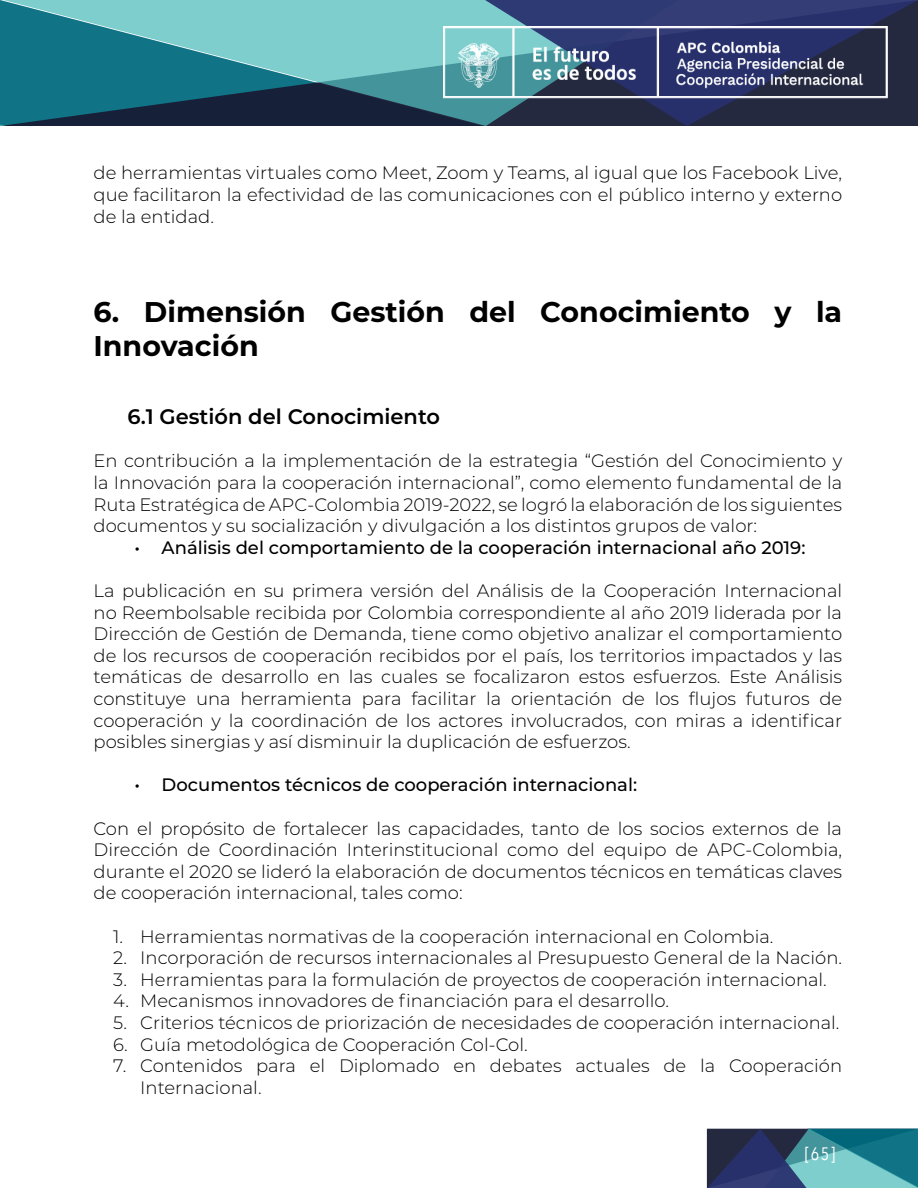
<style>
.page{position:relative;width:918px;height:1188px;background:#fff}
.page>*{position:absolute;margin:0;border:0;box-sizing:border-box;transform-origin:0 0}
.t1{font:700 28.5px/34.2px "Montserrat";color:#000}
.t2{font:600 21px "Montserrat";color:#000}
.t3{font:300 18px/21.6px "Montserrat";color:#000;text-align:justify}
.t4{font:500 18px "Montserrat";color:#000}
.t5{font:18px "Avenir Next Condensed";color:#fff}
</style>
<div class="page">
<svg style="left:0;top:0;width:3px;height:126px"></svg>
<svg style="left:3px;top:0;width:480px;height:126px;background:#428b96"></svg>
<svg style="left:483px;top:0;width:435px;height:126px;background:#2d375d"></svg>
<img style="left:443px;top:26px;width:444px;height:72px">
<svg style="left:707px;top:1129px;width:211px;height:59px;background:#376d85"></svg>
<p class="t3" style="left:94px;top:162px;width:750px">de herramientas virtuales como Meet, Zoom y Teams, al igual que los Facebook Live, que facilitaron la efectividad de las comunicaciones con el público interno y externo de la entidad.</p>
<h1 class="t1" style="left:94px;top:293px;width:750px">6. Dimensión Gestión del Conocimiento y la<br>Innovación</h1>
<p class="t2" style="left:128px;top:402px;width:314px">6.1 Gestión del Conocimiento</p>
<p class="t3" style="left:94px;top:450px;width:750px">En contribución a la implementación de la estrategia “Gestión del Conocimiento y la Innovación para la cooperación internacional”, como elemento fundamental de la Ruta Estratégica de APC-Colombia 2019-2022, se logró la elaboración de los siguientes documentos y su socialización y divulgación a los distintos grupos de valor:</p>
<p class="t4" style="left:135px;top:535px;width:672px">• Análisis del comportamiento de la cooperación internacional año 2019:</p>
<p class="t3" style="left:94px;top:579px;width:750px">La publicación en su primera versión del Análisis de la Cooperación Internacional no Reembolsable recibida por Colombia correspondiente al año 2019 liderada por la Dirección de Gestión de Demanda, tiene como objetivo analizar el comportamiento de los recursos de cooperación recibidos por el país, los territorios impactados y las temáticas de desarrollo en las cuales se focalizaron estos esfuerzos. Este Análisis constituye una herramienta para facilitar la orientación de los flujos futuros de cooperación y la coordinación de los actores involucrados, con miras a identificar posibles sinergias y así disminuir la duplicación de esfuerzos.</p>
<p class="t4" style="left:135px;top:772px;width:504px">• Documentos técnicos de cooperación internacional:</p>
<p class="t3" style="left:94px;top:817px;width:750px">Con el propósito de fortalecer las capacidades, tanto de los socios externos de la Dirección de Coordinación Interinstitucional como del equipo de APC-Colombia, durante el 2020 se lideró la elaboración de documentos técnicos en temáticas claves de cooperación internacional, tales como:</p>
<p class="t3" style="left:113px;top:925px;width:662px">1. Herramientas normativas de la cooperación internacional en Colombia.</p>
<p class="t3" style="left:113px;top:946px;width:730px">2. Incorporación de recursos internacionales al Presupuesto General de la Nación.</p>
<p class="t3" style="left:113px;top:968px;width:715px">3. Herramientas para la formulación de proyectos de cooperación internacional.</p>
<p class="t3" style="left:113px;top:990px;width:557px">4. Mecanismos innovadores de financiación para el desarrollo.</p>
<p class="t3" style="left:113px;top:1011px;width:728px">5. Criterios técnicos de priorización de necesidades de cooperación internacional.</p>
<p class="t3" style="left:113px;top:1033px;width:416px">6. Guía metodológica de Cooperación Col-Col.</p>
<p class="t3" style="left:140px;top:1054px;width:703px;text-indent:-27px">7. Contenidos para el Diplomado en debates actuales de la Cooperación<br>Internacional.</p>
<p class="t5" style="left:805px;top:1138px;width:32px">[65]</p>
</div>
